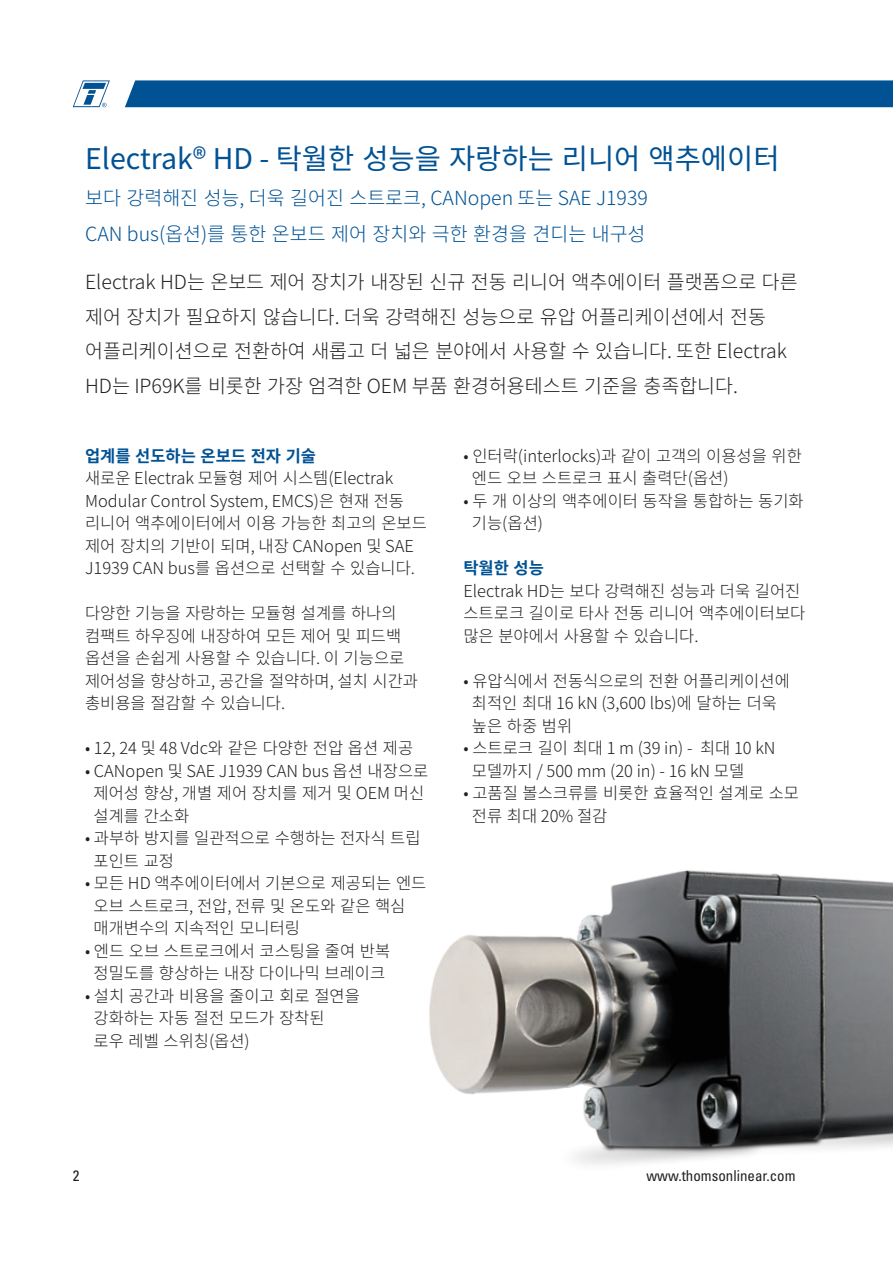
<style>
.page{position:relative;width:893px;height:1263px;background:#fff}
.page>*{position:absolute;margin:0;border:0;box-sizing:border-box;transform-origin:0 0}
.t1{font:28.5px "Noto Sans CJ Kkr";color:#005294}
.t2{font:300 19.5px/34.5px "Noto Sans CJ Kkr";color:#231f20}
.t3{font:300 19.5px/36px "Noto Sans CJ Kkr";color:#005294}
.standard_bullet{font:300 16.5px/22.5px "Noto Sans CJ Kkr";color:#231f20}
.standard_body_copy{font:300 16.5px/22.5px "Noto Sans CJ Kkr";color:#231f20}
.standard_bullet-2{font:700 16.5px "Noto Sans CJ Kkr";color:#005294}
.t4{font:condensed 15px "Univers LT Std";color:#231f20}
.s1{font-weight:700;color:#005294}
</style>
<div class="page">
<div style="left:125px;top:80px;width:768px;height:27px;background:#005294"></div>
<svg style="left:73px;top:80px;width:37px;height:27px"></svg>
<img style="left:429px;top:870px;width:464px;height:295px">
<p class="t1" style="left:85px;top:143px;width:696px">Electrak® HD - 탁월한 성능을 자랑하는 리니어 액추에이터</p>
<p class="t3" style="left:85px;top:181px;width:564px">보다 강력해진 성능, 더욱 길어진 스트로크, CANopen 또는 SAE J1939<br>CAN bus(옵션)를 통한 온보드 제어 장치와 극한 환경을 견디는 내구성</p>
<p class="t2" style="left:85px;top:265px;width:714px">Electrak HD는 온보드 제어 장치가 내장된 신규 전동 리니어 액추에이터 플랫폼으로 다른 제어 장치가 필요하지 않습니다. 더욱 강력해진 성능으로 유압 어플리케이션에서 전동 어플리케이션으로 전환하여 새롭고 더 넓은 분야에서 사용할 수 있습니다. 또한 Electrak HD는 IP69K를 비롯한 가장 엄격한 OEM 부품 환경허용테스트 기준을 충족합니다.</p>
<p class="standard_body_copy" style="left:85px;top:445px;width:343px"><span class="s1">업계를 선도하는 온보드 전자 기술<br></span>새로운 Electrak 모듈형 제어 시스템(Electrak<br>Modular Control System, EMCS)은 현재 전동 리니어 액추에이터에서 이용 가능한 최고의 온보드 제어 장치의 기반이 되며, 내장 CANopen 및 SAE<br>J1939 CAN bus를 옵션으로 선택할 수 있습니다.</p>
<p class="standard_body_copy" style="left:85px;top:602px;width:335px">다양한 기능을 자랑하는 모듈형 설계를 하나의 컴팩트 하우징에 내장하여 모든 제어 및 피드백 옵션을 손쉽게 사용할 수 있습니다. 이 기능으로 제어성을 향상하고, 공간을 절약하며, 설치 시간과 총비용을 절감할 수 있습니다.</p>
<p class="standard_bullet" style="left:85px;top:737px;width:330px">• 12, 24 및 48 Vdc와 같은 다양한 전압 옵션 제공</p>
<p class="standard_bullet" style="left:94px;top:760px;width:336px;text-indent:-9px">• CANopen 및 SAE J1939 CAN bus 옵션 내장으로 제어성 향상, 개별 제어 장치를 제거 및 OEM 머신 설계를 간소화</p>
<p class="standard_bullet" style="left:94px;top:827px;width:329px;text-indent:-9px">• 과부하 방지를 일관적으로 수행하는 전자식 트립 포인트 교정</p>
<p class="standard_bullet" style="left:94px;top:872px;width:334px;text-indent:-9px">• 모든 HD 액추에이터에서 기본으로 제공되는 엔드 오브 스트로크, 전압, 전류 및 온도와 같은 핵심 매개변수의 지속적인 모니터링</p>
<p class="standard_bullet" style="left:85px;top:940px;width:307px;text-align:center">• 엔드 오브 스트로크에서 코스팅을 줄여 반복 정밀도를 향상하는 내장 다이나믹 브레이크</p>
<p class="standard_bullet" style="left:85px;top:985px;width:276px">• 설치 공간과 비용을 줄이고 회로 절연을</p>
<p class="standard_bullet" style="left:94px;top:1007px;width:233px">강화하는 자동 절전 모드가 장착된 로우 레벨 스위칭(옵션)</p>
<p class="standard_bullet" style="left:472px;top:445px;width:331px;text-indent:-9px">• 인터락(interlocks)과 같이 고객의 이용성을 위한 엔드 오브 스트로크 표시 출력단(옵션)</p>
<p class="standard_bullet" style="left:472px;top:490px;width:333px;text-indent:-9px">• 두 개 이상의 액추에이터 동작을 통합하는 동기화 기능(옵션)</p>
<p class="standard_bullet-2" style="left:463px;top:559px;width:82px">탁월한 성능</p>
<p class="standard_bullet" style="left:463px;top:580px;width:343px">Electrak HD는 보다 강력해진 성능과 더욱 길어진 스트로크 길이로 타사 전동 리니어 액추에이터보다 많은 분야에서 사용할 수 있습니다.</p>
<p class="standard_bullet" style="left:472px;top:670px;width:319px;text-indent:-9px">• 유압식에서 전동식으로의 전환 어플리케이션에 최적인 최대 16 kN (3,600 lbs)에 달하는 더욱 높은 하중 범위</p>
<p class="standard_bullet" style="left:472px;top:737px;width:305px;text-indent:-9px">• 스트로크 길이 최대 1 m (39 in) - 최대 10 kN 모델까지 / 500 mm (20 in) - 16 kN 모델</p>
<p class="standard_bullet" style="left:472px;top:782px;width:329px;text-indent:-9px">• 고품질 볼스크류를 비롯한 효율적인 설계로 소모 전류 최대 20% 절감</p>
<p class="t4" style="left:73px;top:1166px;width:8px">2</p>
<p class="t4" style="left:646px;top:1166px;width:151px">www.thomsonlinear.com</p>
</div>
